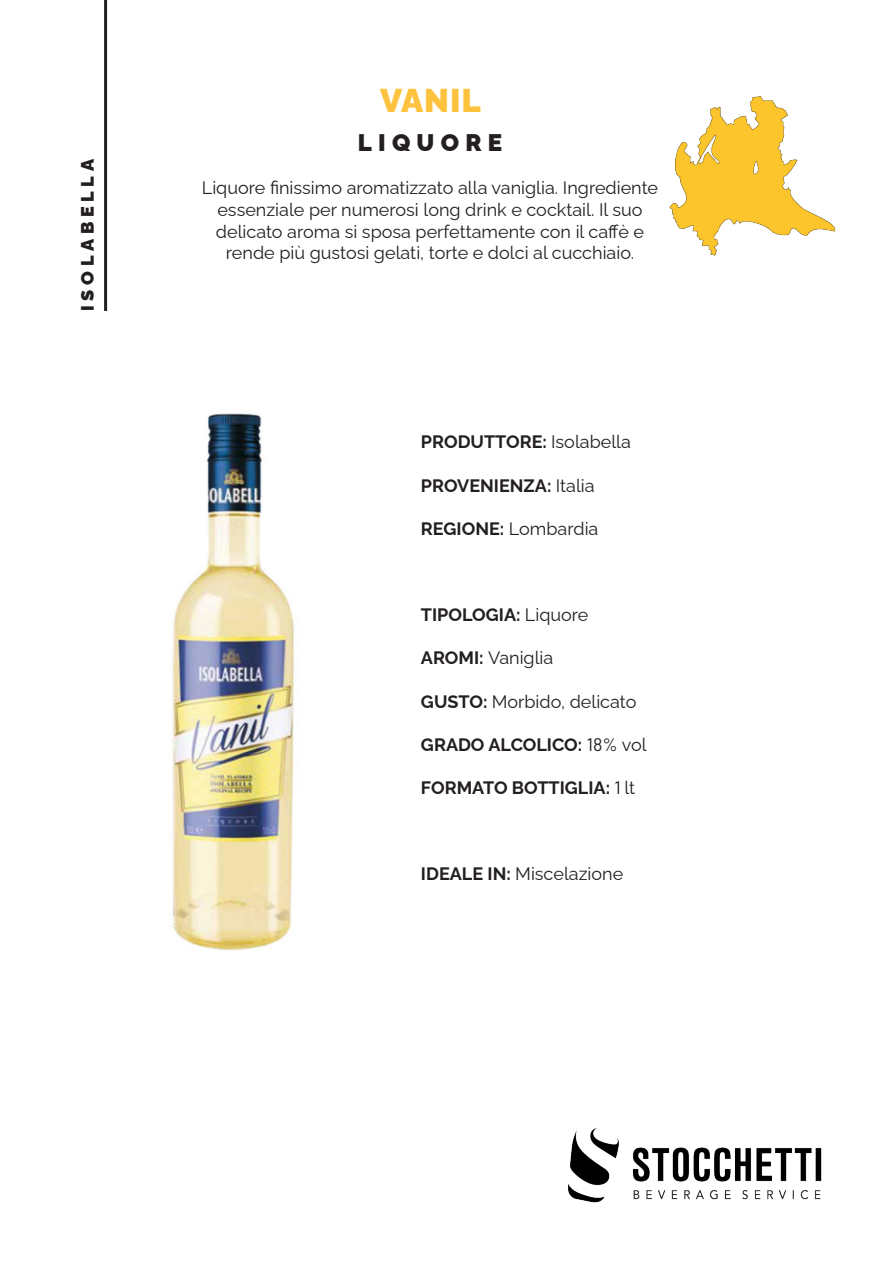
<style>
.page{position:relative;width:893px;height:1263px;background:#fff}
.page>*{position:absolute;margin:0;border:0;box-sizing:border-box;transform-origin:0 0}
.t1{font:900 33px "Raleway";letter-spacing:.03em;color:#fec33e}
.t2{font:900 24px "Raleway";letter-spacing:.26em;color:#231f20}
.t3{font:18px/21.6px "Raleway";color:#231f20;text-align:center}
.t4{font:700 18px "Raleway";color:#231f20}
.t5{font:900 18px "Raleway";letter-spacing:.26em;color:#231f20}
.s1{font-weight:400}
.s2{font-weight:700}
.s3{font-family:"Barlow";font-weight:400}
</style>
<div class="page">
<img style="left:568px;top:1128px;width:254px;height:75px">
<img style="left:172px;top:414px;width:123px;height:536px">
<img style="left:669px;top:96px;width:167px;height:160px">
<hr style="left:104px;top:0;width:3px;height:311px;background:#231f20">
<p class="t5" style="left:73px;top:311px;width:153px;rotate:-90deg">ISOLABELLA</p>
<p class="t1" style="left:380px;top:74px;width:102px">VANIL</p>
<p class="t2" style="left:358px;top:124px;width:146px">LIQUORE</p>
<p class="t3" style="left:202px;top:175px;width:458px">Liquore finissimo aromatizzato alla vaniglia. Ingrediente essenziale per numerosi long drink e cocktail. Il suo delicato aroma si sposa perfettamente con il caffè e rende più gustosi gelati, torte e dolci al cucchiaio.</p>
<p class="t4" style="left:421px;top:428px;width:212px">PRODUTTORE: <span class="s1">Isolabella</span></p>
<p class="t4" style="left:421px;top:471px;width:175px">PROVENIENZA: <span class="s1">Italia</span></p>
<p class="t3" style="left:421px;top:516px;width:179px"><span class="s2">REGIONE:</span> Lombardia</p>
<p class="t4" style="left:421px;top:600px;width:169px">TIPOLOGIA: <span class="s1">Liquore</span></p>
<p class="t3" style="left:421px;top:645px;width:134px"><span class="s2">AROMI:</span> Vaniglia</p>
<p class="t3" style="left:421px;top:688px;width:217px"><span class="s2">GUSTO:</span> Morbido, delicato</p>
<p class="t4" style="left:421px;top:730px;width:227px">GRADO ALCOLICO: <span class="s3">18%</span> <span class="s1">vol</span></p>
<p class="t4" style="left:421px;top:773px;width:216px">FORMATO BOTTIGLIA: <span class="s3">1</span> <span class="s1">lt</span></p>
<p class="t3" style="left:421px;top:861px;width:204px"><span class="s2">IDEALE IN:</span> Miscelazione</p>
</div>
